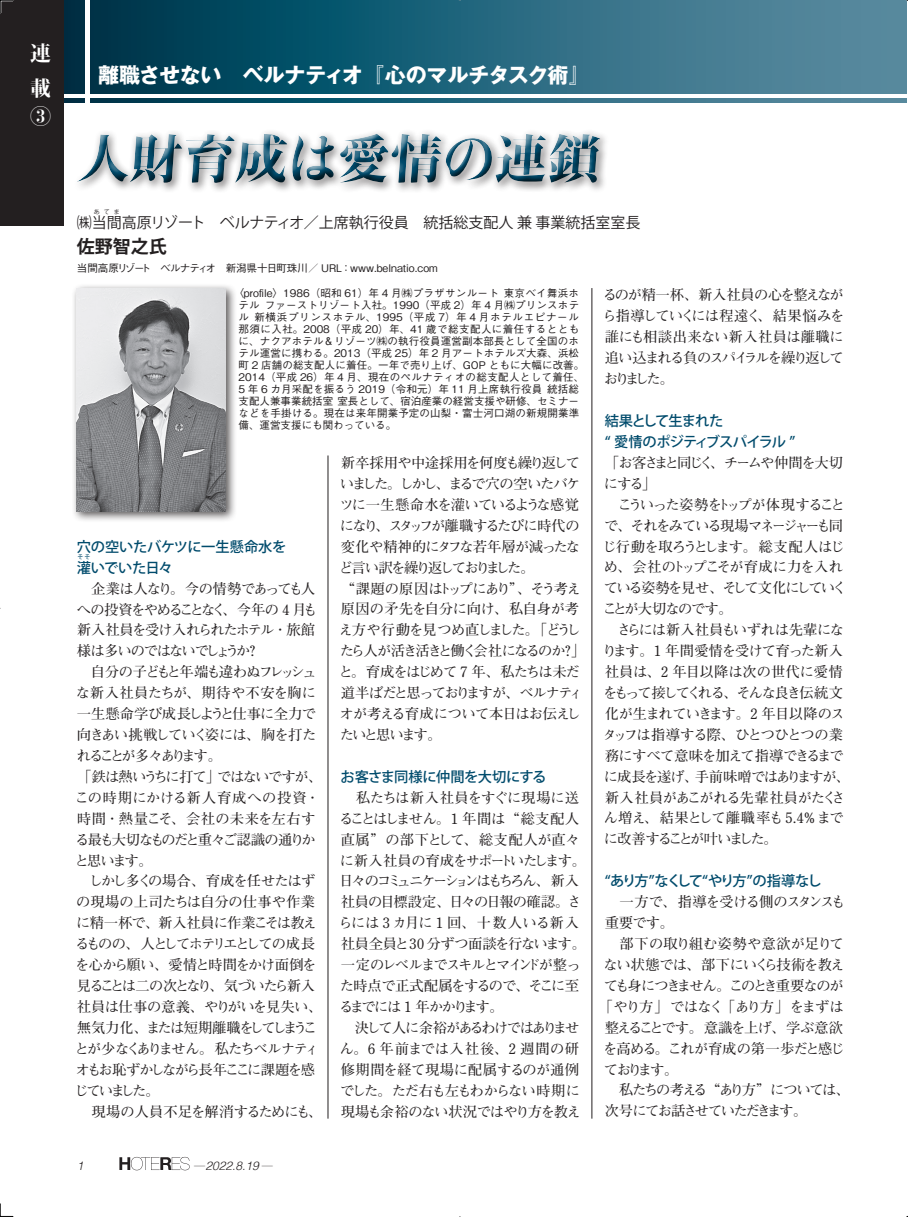
<style>
.page{position:relative;width:908px;height:1217px;background:#fff}
.page>*{position:absolute;margin:0;border:0;box-sizing:border-box;transform-origin:0 0}
.t1{font:700 21px "Gothic MB101 Pro";letter-spacing:-.02em;color:#fff}
.t2{font:800 21px/35px "Kocho Std";color:#fff}
.t3{font:700 18px "Koz Go Pr 6 N";color:#231f20}
.t4{font:15px "Koz Go Pr 6 N";color:#231f20}
.t5{font:700 14.25px/20.9px "Futo Min A101 Pro";letter-spacing:-.08em;color:#231f20}
.t6{font:500 14.25px/20.9px "Koz Go Pr 6 N";letter-spacing:-.065em;color:#004b6c}
.t7{font:500 14.25px/21px "Koz Go Pr 6 N";letter-spacing:-.02em;color:#004b6c}
.t8{font:500 14.25px "Koz Go Pr 6 N";letter-spacing:-.13em;color:#004b6c}
.t9{font:700 14.25px "Futo Min A101 Pro";letter-spacing:-.13em;color:#231f20}
.t10{font:700 14.25px "Futo Min A101 Pro";letter-spacing:-.12em;color:#231f20}
.t11{font:700 14.25px "Futo Min A101 Pro";letter-spacing:-.04em;color:#231f20}
.t12{font:700 14.25px "Futo Min A101 Pro";letter-spacing:.005em;color:#231f20}
.t13{font:700 14.25px "Futo Min A101 Pro";letter-spacing:-.115em;color:#231f20}
.t14{font:500 14.25px "Koz Go Pr 6 N";letter-spacing:-.04em;color:#004b6c}
.t15{font:italic 300 12px "Helvetica";color:#231f20}
.t16{font:500 10.5px/12px "Gothic BBB Pro";letter-spacing:.015em;color:#231f20}
.t17{font:6px "Koz Go Pr 6 N";color:#231f20}
.t18{font:500 6px "Koz Go Pr 6 N";color:#004b6c}
.s1{font-family:"Koz Go Pr 6 N";font-weight:200;font-style:normal;font-size:10.5px}
</style>
<div class="page">
<svg style="left:119px;top:1157px;width:70px;height:13px"></svg>
<div style="left:0;top:0;width:64px;height:226px;background:#231f20"></div>
<div style="left:64px;top:0;width:842px;height:94px;background:linear-gradient(to right,#00354c,#5c92a8)"></div>
<svg style="left:64px;top:98px;width:842px;height:4px;background:#25637a"></svg>
<div style="left:85px;top:0;width:5px;height:102px;background:#fff"></div>
<div style="left:72px;top:283px;width:165px;height:240px;background:#231f20;opacity:.75"></div>
<img style="left:77px;top:288px;width:149px;height:223px">
<svg style="left:77px;top:131px;width:529px;height:60px"></svg>
<hr style="left:327px;top:455px;width:1px;height:664px;background:#231f20">
<hr style="left:591px;top:288px;width:1px;height:831px;background:#231f20">
<svg style="left:0;top:0;width:14px;height:14px"></svg>
<svg style="left:0;top:1203px;width:14px;height:14px"></svg>
<svg style="left:905px;top:0;width:3px;height:14px"></svg>
<h1 class="t2" style="left:30px;top:33px;width:22px">連載</h1>
<h1 class="t2" style="left:30px;top:96px;width:22px">③</h1>
<h1 class="t1" style="left:98px;top:57px;width:493px">離職させない　ベルナティオ『心のマルチタスク術』</h1>
<p class="t17" style="left:94px;top:208px;width:28px">あてま</p>
<p class="t3" style="left:77px;top:236px;width:91px">佐野智之氏</p>
<p class="t16" style="left:77px;top:261px;width:362px">当間高原リゾート　ベルナティオ　新潟県十日町珠川／ URL：www.belnatio.com</p>
<p class="t4" style="left:77px;top:214px;width:565px">㈱当間高原リゾート　ベルナティオ／上席執行役員　統括総支配人 兼 事業統括室室長</p>
<p class="t16" style="left:238px;top:286px;width:347px;text-indent:-5px">〈profile〉1986（昭和 61）年 4 月㈱プラザサンルート 東京ベイ舞浜ホテル ファーストリゾート入社。1990（平成 2）年 4 月㈱プリンスホテル 新横浜プリンスホテル、1995（平成 7）年 4 月ホテルエピナール那須に入社。2008（平成 20）年、41 歳で総支配人に着任するとともに、ナクアホテル＆リゾーツ㈱の執行役員運営副本部長として全国のホテル運営に携わる。2013（平成 25）年 2 月アートホテルズ大森、浜松町 2 店舗の総支配人に着任。一年で売り上げ、GOP ともに大幅に改善。2014（平成 26）年 4 月、現在のペルナティオの総支配人として着任、5 年 6 カ月采配を振るう 2019（令和元）年 11 月上席執行役員 統括総支配人兼事業統括室 室長として、宿泊産業の経営支援や研修、セミナーなどを手掛ける。現在は来年開業予定の山梨・富士河口湖の新規開業準備、運営支援にも関わっている。</p>
<p class="t7" style="left:77px;top:536px;width:211px">穴の空いたバケツに一生懸命水を灌いでいた日々</p>
<p class="t18" style="left:77px;top:554px;width:15px">そそ</p>
<p class="t5" style="left:74px;top:576px;width:249px">　企業は人なり。今の情勢であっても人への投資をやめることなく、今年の 4 月も新入社員を受け入れられたホテル・旅館様は多いのではないでしょうか？<br>　自分の子どもと年端も違わぬフレッシュな新入社員たちが、期待や不安を胸に一生懸命学び成長しようと仕事に全力で向きあい挑戦していく姿には、胸を打たれることが多々あります。<br>「鉄は熱いうちに打て」ではないですが、この時期にかける新人育成への投資・時間・熱量こそ、会社の未来を左右する最も大切なものだと重々ご認識の通りかと思います。<br>　しかし多くの場合、育成を任せたはずの現場の上司たちは自分の仕事や作業に精一杯で、新入社員に作業こそは教えるものの、人としてホテリエとしての成長を心から願い、愛情と時間をかけ面倒を見ることは二の次となり、気づいたら新入社員は仕事の意義、やりがいを見失い、無気力化、または短期離職をしてしまうことが少なくありません。私たちベルナティオもお恥ずかしながら長年ここに課題を感じていました。<br>　現場の人員不足を解消するためにも、</p>
<p class="t15" style="left:77px;top:1155px;width:8px">1</p>
<p class="t15" style="left:194px;top:1155px;width:81px"><span class="s1">—</span>2022.8.19 <span class="s1">—</span></p>
<p class="t5" style="left:338px;top:450px;width:248px">新卒採用や中途採用を何度も繰り返していました。しかし、まるで穴の空いたバケツに一生懸命水を灌いているような感覚になり、スタッフが離職するたびに時代の変化や精神的にタフな若年層が減ったなど言い訳を繰り返しておりました。<br>“課題の原因はトップにあり”、そう考え原因の矛先を自分に向け、私自身が考え方や行動を見つめ直しました。「どうしたら人が活き活きと働く会社になるのか？」と。育成をはじめて 7 年、私たちは未だ道半ばだと思っておりますが、ベルナティオが考える育成について本日はお伝えしたいと思います。</p>
<p class="t14" style="left:340px;top:769px;width:207px">お客さま同様に仲間を大切にする</p>
<p class="t5" style="left:338px;top:785px;width:249px">　私たちは新入社員をすぐに現場に送ることはしません。1 年間は“総支配人直属”の部下として、総支配人が直々に新入社員の育成をサポートいたします。日々のコミュニケーションはもちろん、新入社員の目標設定、日々の日報の確認。さらには 3カ月に 1 回、十数人いる新入社員全員と30 分ずつ面談を行ないます。一定のレベルまでスキルとマインドが整った時点で正式配属をするので、そこに至るまでには 1 年かかります。<br>　決して人に余裕があるわけではありません。6 年前までは入社後、2 週間の研修期間を経て現場に配属するのが通例でした。ただ右も左もわからない時期に現場も余裕のない状況ではやり方を教え</p>
<p class="t5" style="left:602px;top:283px;width:243px;text-align:justify">るのが精一杯、新入社員の心を整えながら指導していくには程遠く、結果悩みを誰にも相談出来ない新入社員は離職に追い込まれる負のスパイラルを繰り返しておりました。</p>
<p class="t6" style="left:604px;top:411px;width:192px">結果として生まれた<br>“ 愛情のポジティブスパイラル ”</p>
<p class="t5" style="left:602px;top:450px;width:249px">「お客さまと同じく、チームや仲間を大切にする」<br>　こういった姿勢をトップが体現することで、それをみている現場マネージャーも同じ行動を取ろうとします。総支配人はじめ、会社のトップこそが育成に力を入れている姿勢を見せ、そして文化にしていくことが大切なのです。<br>　さらには新入社員もいずれは先輩になります。1 年間愛情を受けて育った新入社員は、2 年目以降は次の世代に愛情をもって接してくれる、そんな良き伝統文化が生まれていきます。2 年目以降のスタッフは指導する際、ひとつひとつの業務にすべて意味を加えて指導できるまでに成長を遂げ、手前味噌ではありますが、新入社員があこがれる先輩社員がたくさん増え、結果として離職率も 5.4%までに改善することが叶いました。</p>
<p class="t8" style="left:604px;top:873px;width:218px">“あり方”なくして“やり方”の指導なし</p>
<p class="t5" style="left:604px;top:890px;width:242px">　一方で、指導を受ける側のスタンスも</p>
<p class="t5" style="left:604px;top:911px;width:71px">重要です。</p>
<p class="t12" style="left:604px;top:932px;width:240px">　部下の取り組む姿勢や意欲が足りて</p>
<p class="t5" style="left:603px;top:952px;width:243px">ない状態では、部下にいくら技術を教え</p>
<p class="t9" style="left:603px;top:974px;width:241px">ても身につきません。このとき重要なのが</p>
<p class="t5" style="left:598px;top:994px;width:247px">「やり方」ではなく「あり方」をまずは</p>
<p class="t5" style="left:604px;top:1015px;width:240px">整えることです。意識を上げ、学ぶ意欲</p>
<p class="t11" style="left:602px;top:1037px;width:243px">を高める。これが育成の第一歩だと感じ</p>
<p class="t5" style="left:603px;top:1057px;width:76px">ております。</p>
<p class="t10" style="left:604px;top:1079px;width:247px">　私たちの考える“あり方”については、</p>
<p class="t13" style="left:604px;top:1100px;width:204px">次号にてお話させていただきます。</p>
</div>
